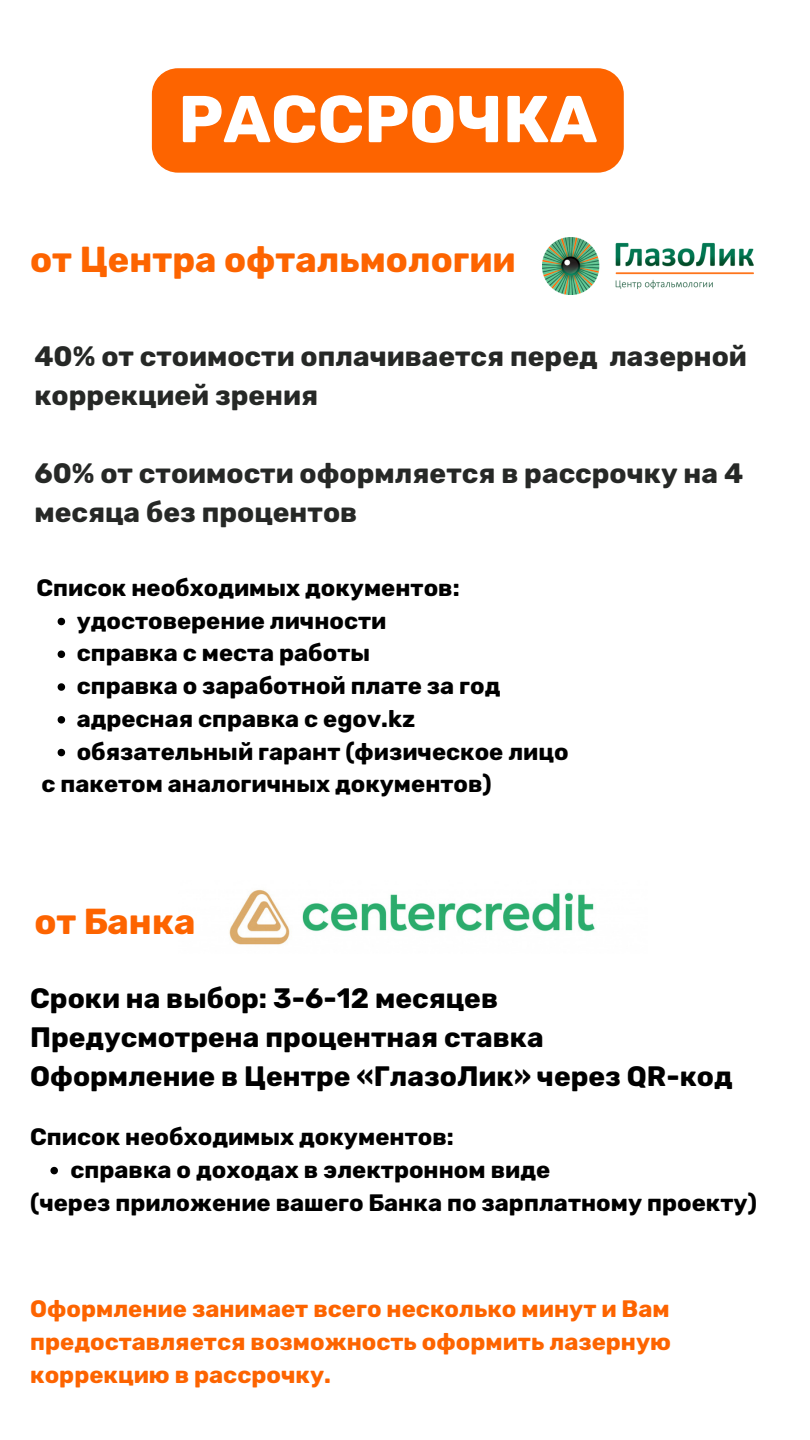
<style>
.page{position:relative;width:810px;height:1440px;background:#fff}
.page>*{position:absolute;margin:0;border:0;box-sizing:border-box;transform-origin:0 0}
.t1{font:700 66.1px "Rubik";color:#fff}
.t2{font:700 36px "Rubik";color:#fd6400}
.t3{font:700 28px/39px "Rubik";color:#262826}
.t4{font:700 28px/39px "Rubik";color:#000}
.t5{font:700 23.7px "Rubik";color:#000}
.t6{font:700 23.7px/33px "Rubik";color:#fd6400;text-align:justify}
</style>
<div class="page">
<svg style="left:58px;top:618px;width:7px;height:7px"></svg>
<svg style="left:58px;top:651px;width:7px;height:7px"></svg>
<svg style="left:58px;top:683px;width:7px;height:8px"></svg>
<svg style="left:58px;top:716px;width:7px;height:8px"></svg>
<svg style="left:58px;top:749px;width:7px;height:7px"></svg>
<img style="left:543px;top:238px;width:210px;height:57px">
<img style="left:229px;top:889px;width:366px;height:56px">
<div style="left:152px;top:68px;width:472px;height:105px;background:#fd6400;border-radius:26px"></div>
<svg style="left:50px;top:1167px;width:8px;height:7px"></svg>
<p class="t1" style="left:178px;top:80px;width:420px">РАССРОЧКА</p>
<p class="t2" style="left:30px;top:238px;width:487px">от Центра офтальмологии</p>
<h4 class="t3" style="left:34px;top:337px;width:714px">40% от стоимости оплачивается перед лазерной коррекцией зрения</h4>
<p class="t3" style="left:34px;top:454px;width:710px">60% от стоимости оформляется в рассрочку на 4 месяца без процентов</p>
<h1 class="t5" style="left:36px;top:574px;width:425px">Список необходимых документов:</h1>
<h2 class="t5" style="left:77px;top:607px;width:311px">удостоверение личности</h2>
<p class="t5" style="left:77px;top:639px;width:295px">справка с места работы</p>
<h3 class="t5" style="left:77px;top:672px;width:425px">справка о заработной плате за год</h3>
<h3 class="t5" style="left:77px;top:705px;width:340px">адресная справка с egov.kz</h3>
<h4 class="t5" style="left:77px;top:738px;width:493px">обязательный гарант (физическое лицо</h4>
<p class="t5" style="left:41px;top:770px;width:452px">с пакетом аналогичных документов)</p>
<h2 class="t2" style="left:34px;top:900px;width:163px">от Банка</h2>
<h3 class="t4" style="left:30px;top:979px;width:704px">Сроки на выбор: 3-6-12 месяцев<br>Предусмотрена процентная ставка<br>Оформление в Центре «ГлазоЛик» через QR-код</h3>
<p class="t5" style="left:30px;top:1123px;width:425px">Список необходимых документов:</p>
<h4 class="t5" style="left:70px;top:1156px;width:481px">справка о доходах в электронном виде</h4>
<h4 class="t5" style="left:30px;top:1189px;width:728px">(через приложение вашего Банка по зарплатному проекту)</h4>
<h4 class="t6" style="left:30px;top:1293px;width:642px">Оформление занимает всего несколько минут и Вам предоставляется возможность оформить лазерную коррекцию в рассрочку.</h4>
</div>
